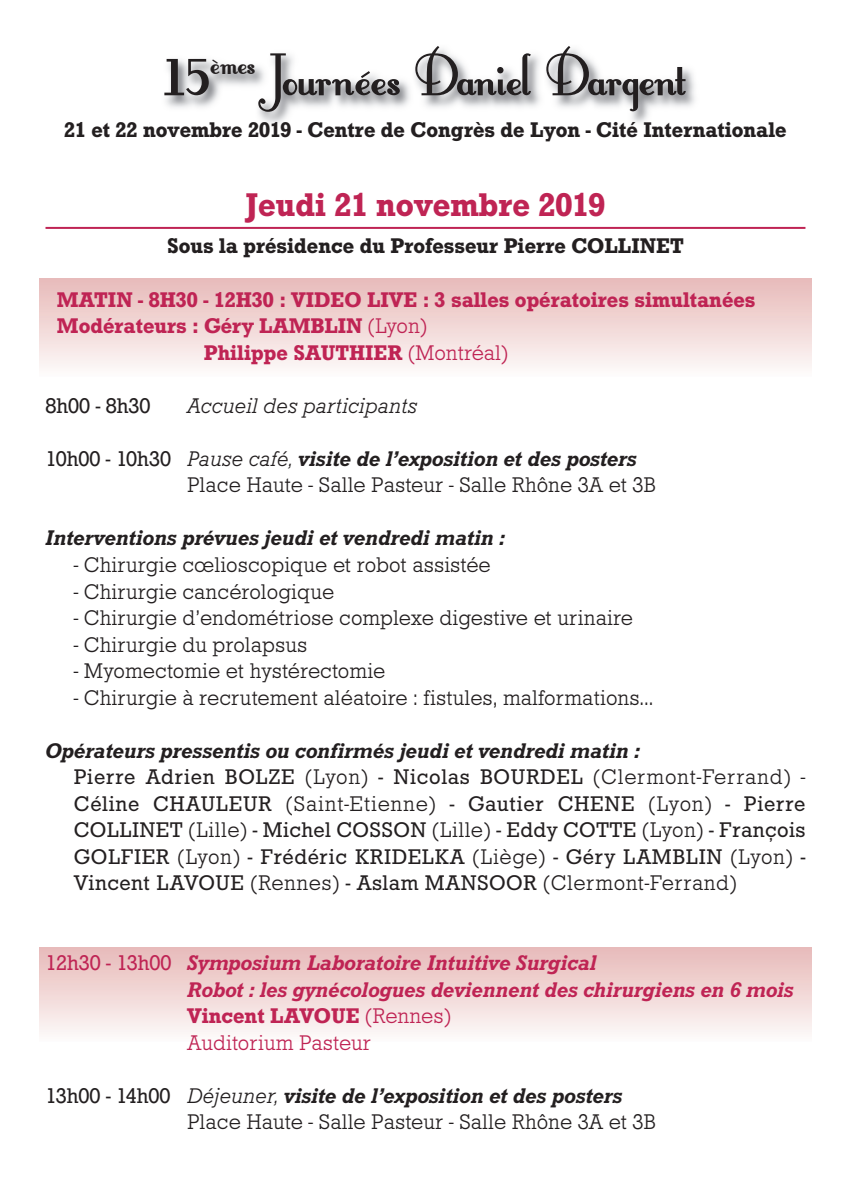
<style>
.page{position:relative;width:851px;height:1191px;background:#fff}
.page>*{position:absolute;margin:0;border:0;box-sizing:border-box;transform-origin:0 0}
.t1{font:72px "Fontleroy Brown";letter-spacing:-.005em;color:#231f20}
.t2{font:500 34px "Roctus T";color:#bf2454}
.t3{font:300 22px/26.6px "Roctus T";color:#231f20}
.t4{font:22px/26.6px "Roctus T";letter-spacing:.025em;color:#231f20}
.t5{font:italic 500 22px/26.6px "Roctus T";color:#bf2454}
.t6{font:500 22px "Roctus T";color:#bf2454}
.t7{font:500 22px "Roctus T";color:#231f20}
.t8{font:italic 500 22px "Roctus T";color:#231f20}
.t9{font:italic 300 22px "Roctus T";color:#231f20}
.t10{font:22px "Roctus T";color:#231f20}
.s1{font-size:92px}
.s2{font-weight:300}
.s3{font-weight:400}
.s4{font-style:italic}
.s5{font-weight:500;font-style:italic}
.s6{font-weight:400;font-style:normal}
.s7{font-style:normal}
.s8{font-weight:300;font-style:normal}
</style>
<div class="page">
<div style="left:40px;top:278px;width:771px;height:98px;background:linear-gradient(to bottom,#e7b9b8,#fdfaf9)"></div>
<div style="left:40px;top:947px;width:771px;height:94px;background:linear-gradient(to bottom,#e7b9b8,#fdfaf9)"></div>
<hr style="left:45px;top:227px;width:760px;height:2px;background:#bf2454">
<img style="left:166px;top:49px;width:529px;height:74px">
<h1 class="t1" style="left:164px;top:42px;width:524px"><span class="s1">15</span><sup>èmes</sup> Journées Daniel Dargent</h1>
<p class="t7" style="left:64px;top:116px;width:724px">21 et 22 novembre 2019 - Centre de Congrès de Lyon - Cité Internationale</p>
<h2 class="t2" style="left:245px;top:184px;width:361px">Jeudi 21 novembre 2019</h2>
<p class="t7" style="left:167px;top:233px;width:518px">Sous la présidence du Professeur Pierre COLLINET</p>
<p class="t6" style="left:57px;top:286px;width:700px">MATIN - 8H30 - 12H30 : VIDEO LIVE : 3 salles opératoires simultanées</p>
<p class="t6" style="left:57px;top:313px;width:372px">Modérateurs : Géry LAMBLIN <span class="s2">(Lyon)</span></p>
<p class="t6" style="left:204px;top:339px;width:306px">Philippe SAUTHIER <span class="s2">(Montréal)</span></p>
<p class="t10" style="left:46px;top:392px;width:107px">8h00 - 8h30</p>
<p class="t9" style="left:187px;top:392px;width:232px">Accueil des participants</p>
<p class="t3" style="left:187px;top:445px;width:471px;text-indent:-141px"><span class="s3">10h00 - 10h30</span> <span class="s4">Pause café,</span> <span class="s5">visite de l’exposition et des posters<br></span>Place Haute - Salle Pasteur - Salle Rhône 3A et 3B</p>
<p class="t8" style="left:45px;top:525px;width:461px">Interventions prévues jeudi et vendredi matin :</p>
<p class="t3" style="left:74px;top:551px;width:418px">- Chirurgie cœlioscopique et robot assistée</p>
<p class="t3" style="left:74px;top:578px;width:262px">- Chirurgie cancérologique</p>
<p class="t3" style="left:74px;top:604px;width:561px">- Chirurgie d’endométriose complexe digestive et urinaire</p>
<p class="t3" style="left:74px;top:631px;width:235px">- Chirurgie du prolapsus</p>
<p class="t3" style="left:74px;top:657px;width:313px">- Myomectomie et hystérectomie</p>
<p class="t3" style="left:74px;top:684px;width:581px">- Chirurgie à recrutement aléatoire : fistules, malformations…</p>
<p class="t4" style="left:74px;top:737px;width:733px;text-indent:-28px"><span class="s5">Opérateurs pressentis ou confirmés jeudi et vendredi matin :<br></span>Pierre Adrien BOLZE <span class="s2">(Lyon)</span> - Nicolas BOURDEL <span class="s2">(Clermont-Ferrand) - </span>Céline CHAULEUR <span class="s2">(Saint-Etienne)</span> - Gautier CHENE <span class="s2">(Lyon)</span> - Pierre COLLINET <span class="s2">(Lille)</span> - Michel COSSON <span class="s2">(Lille)</span> - Eddy COTTE <span class="s2">(Lyon)</span> - François GOLFIER <span class="s2">(Lyon)</span> - Frédéric KRIDELKA <span class="s2">(Liège)</span> - Géry LAMBLIN <span class="s2">(Lyon)</span> - Vincent LAVOUE <span class="s2">(Rennes)</span> - Aslam MANSOOR <span class="s2">(Clermont-Ferrand)</span></p>
<p class="t5" style="left:187px;top:949px;width:608px;text-indent:-142px"><span class="s6">12h30 - 13h00</span> Symposium Laboratoire Intuitive Surgical<br>Robot : les gynécologues deviennent des chirurgiens en 6 mois <span class="s7">Vincent LAVOUE</span> <span class="s8">(Rennes)<br>Auditorium Pasteur</span></p>
<p class="t3" style="left:187px;top:1082px;width:471px;text-indent:-141px"><span class="s3">13h00 - 14h00</span> <span class="s4">Déjeuner,</span> <span class="s5">visite de l’exposition et des posters<br></span>Place Haute - Salle Pasteur - Salle Rhône 3A et 3B</p>
</div>
